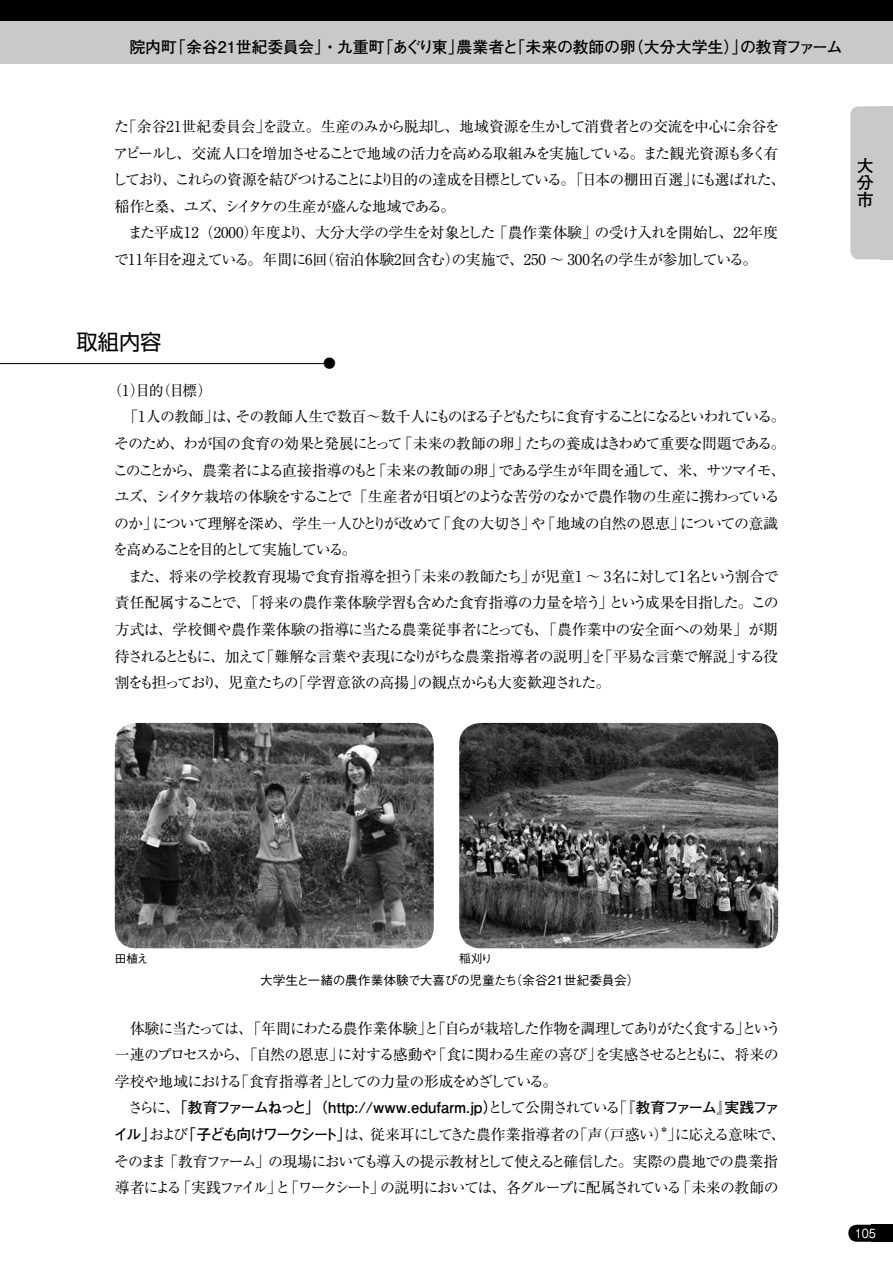
<style>
.page{position:relative;width:893px;height:1263px;background:#fff}
.page>*{position:absolute;margin:0;border:0;box-sizing:border-box;transform-origin:0 0}
.t1{font:21.3px "Shin Go Pro";color:#000}
.t2{font:700 16.95px/17px "Futo Go B101 Pro";color:#000;text-align:justify}
.t3{font:700 15.9px "Futo Go B101 Pro";color:#000}
.t4{font:14.85px/26.5px "Ryumin Pro";letter-spacing:-.09em;color:#000}
.t5{font:14.85px "Ryumin Pro";letter-spacing:-.065em;color:#000}
.t6{font:14.85px/26.5px "Ryumin Pro";letter-spacing:-.02em;color:#000}
.t7{font:14.85px "Ryumin Pro";letter-spacing:-.035em;color:#000}
.t8{font:700 14.85px "Futo Go B101 Pro";color:#000}
.t9{font:14.85px "Ryumin Pro";letter-spacing:-.045em;color:#000}
.t10{font:14.85px "Ryumin Pro";letter-spacing:-.1em;color:#000}
.t11{font:14.85px "Ryumin Pro";letter-spacing:-.03em;color:#000}
.t12{font:14.85px "Ryumin Pro";letter-spacing:-.135em;color:#000}
.t13{font:500 12.75px "Gothic BBB Pro";color:#000}
.t14{font:12.75px "Ryumin Pro";color:#000}
.t15{font:500 11.7px "Gothic BBB Pro";letter-spacing:-.055em;color:#000}
.t16{font:11.7px "Gothic MB101 Pro";color:#fff;scale:.88 1}
.t17{font:8.7px "Ryumin Pro";color:#000}
.s1{font-family:"Ryumin Pro";font-weight:400}
.s2{font-family:"Futo Go B101 Pro";font-weight:700}
</style>
<div class="page">
<div style="left:0;top:0;width:893px;height:21px;background:#000"></div>
<div style="left:848px;top:1225px;width:43px;height:17px;background:#000;border-radius:9px"></div>
<div style="left:872px;top:1225px;width:21px;height:17px;background:#000"></div>
<div style="left:0;top:21px;width:893px;height:43px;background:#c8c9ca"></div>
<hr style="left:0;top:363px;width:332px;height:1px;background:#000">
<div style="left:850px;top:106px;width:43px;height:153px;background:#c8c9ca;border-radius:9px"></div>
<div style="left:880px;top:106px;width:13px;height:153px;background:#c8c9ca"></div>
<img style="left:115px;top:723px;width:319px;height:225px;border-radius:21px">
<img style="left:459px;top:723px;width:319px;height:225px;border-radius:21px">
<p class="t3" style="left:129px;top:34px;width:715px">院内町「余谷21世紀委員会」・九重町「あぐり東」農業者と「未来の教師の卵（大分大学生）」の教育ファーム</p>
<p class="t4" style="left:112px;top:112px;width:675px">た「余谷21世紀委員会」を設立。生産のみから脱却し、地域資源を生かして消費者との交流を中心に余谷をアピールし、交流人口を増加させることで地域の活力を高める取組みを実施している。また観光資源も多く有しており、これらの資源を結びつけることにより目的の達成を目標としている。「日本の棚田百選」にも選ばれた、稲作と桑、ユズ、シイタケの生産が盛んな地域である。</p>
<p class="t6" style="left:114px;top:219px;width:666px;text-indent:14px">また平成12（2000）年度より、大分大学の学生を対象とした「農作業体験」の受け入れを開始し、22年度で11年目を迎えている。年間に6回（宿泊体験2回含む）の実施で、250 ～ 300名の学生が参加している。</p>
<p class="t2" style="left:857px;top:155px;width:18px">大分市</p>
<h1 class="t1" style="left:77px;top:325px;width:87px">取組内容</h1>
<p class="t14" style="left:323px;top:354px;width:14px">●</p>
<p class="t5" style="left:107px;top:379px;width:107px">（1）目的（目標）</p>
<p class="t5" style="left:123px;top:405px;width:664px">「1人の教師」は、その教師人生で数百〜数千人にものぼる子どもたちに食育することになるといわれている。</p>
<p class="t5" style="left:114px;top:432px;width:673px">そのため、わが国の食育の効果と発展にとって「未来の教師の卵」たちの養成はきわめて重要な問題である。</p>
<p class="t10" style="left:113px;top:458px;width:674px">このことから、農業者による直接指導のもと「未来の教師の卵」である学生が年間を通して、米、サツマイモ、</p>
<p class="t5" style="left:115px;top:485px;width:666px">ユズ、シイタケ栽培の体験をすることで「生産者が日頃どのような苦労のなかで農作物の生産に携わっている</p>
<p class="t5" style="left:114px;top:511px;width:665px">のか」について理解を深め、学生一人ひとりが改めて「食の大切さ」や「地域の自然の恩恵」についての意識</p>
<p class="t12" style="left:113px;top:538px;width:245px">を高めることを目的として実施している。</p>
<p class="t7" style="left:128px;top:565px;width:653px">また、将来の学校教育現場で食育指導を担う「未来の教師たち」が児童1 ～ 3名に対して1名という割合で</p>
<p class="t7" style="left:115px;top:591px;width:665px">責任配属することで、「将来の農作業体験学習も含めた食育指導の力量を培う」という成果を目指した。この</p>
<p class="t11" style="left:115px;top:618px;width:665px">方式は、学校側や農作業体験の指導に当たる農業従事者にとっても、「農作業中の安全面への効果」が期</p>
<p class="t5" style="left:115px;top:644px;width:665px">待されるとともに、加えて「難解な言葉や表現になりがちな農業指導者の説明」を「平易な言葉で解説」する役</p>
<p class="t5" style="left:115px;top:671px;width:497px">割をも担っており、児童たちの「学習意欲の高揚」の観点からも大変歓迎された。</p>
<p class="t15" style="left:115px;top:949px;width:35px">田植え</p>
<p class="t15" style="left:459px;top:949px;width:35px">稲刈り</p>
<p class="t13" style="left:260px;top:970px;width:381px">大学生と一緒の農作業体験で大喜びの児童たち（余谷21世紀委員会）</p>
<p class="t4" style="left:115px;top:1014px;width:668px;text-indent:15px">体験に当たっては、「年間にわたる農作業体験」と「自らが栽培した作物を調理してありがたく食する」という一連のプロセスから、「自然の恩恵」に対する感動や「食に関わる生産の喜び」を実感させるとともに、将来の学校や地域における「食育指導者」としての力量の形成をめざしている。</p>
<p class="t8" style="left:128px;top:1096px;width:653px"><span class="s1">さらに、</span>「教育ファームねっと」（http://www.edufarm.jp）<span class="s1">として公開されている「</span>『教育ファーム』実践ファ</p>
<p class="t9" style="left:114px;top:1123px;width:674px"><span class="s2">イル」</span>および<span class="s2">「子ども向けワークシート」</span>は、従来耳にしてきた農作業指導者の「声（戸惑い）」に応える意味で、</p>
<p class="t17" style="left:660px;top:1122px;width:10px">＊</p>
<p class="t4" style="left:114px;top:1147px;width:666px">そのまま「教育ファーム」の現場においても導入の提示教材として使えると確信した。実際の農地での農業指導者による「実践ファイル」と「ワークシート」の説明においては、各グループに配属されている「未来の教師の</p>
<p class="t16" style="left:855px;top:1223px;width:26px">105</p>
</div>
